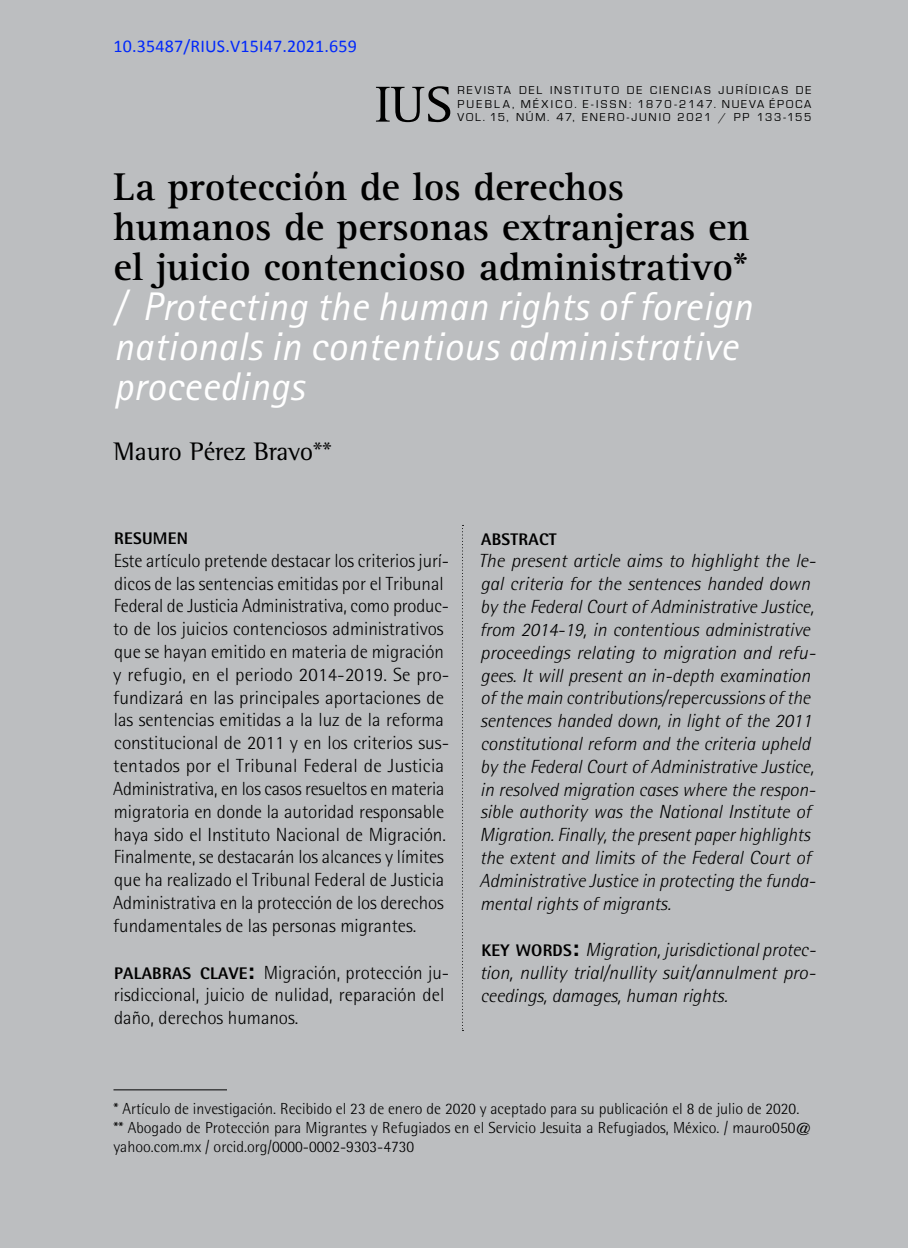
<style>
.page{position:relative;width:908px;height:1248px;background:#fff}
.page>*{position:absolute;margin:0;border:0;box-sizing:border-box;transform-origin:0 0}
.t1{font:700 40px/40px "Rotis Serif";color:#000}
.t2{font:italic 40px/40px "Rotis Sans Serif";letter-spacing:.01em;color:#fff}
.t3{font:26px "Rotis Semi Serif";color:#000}
.t4{font:300 19px/22.8px "Rotis Semi Sans";color:#000}
.t5{font:italic 300 19px/22.8px "Rotis Semi Sans";color:#000}
.t6{font:18px "Calibri";letter-spacing:.01em;color:#0027fb}
.t7{font:800 16.8px "Rotis Semi Sans";letter-spacing:.015em;color:#000}
.t8{font:300 16px/18.6px "Rotis Semi Sans";color:#000}
.t9{font:11.8px/13.6px "Eurostile";letter-spacing:.165em;color:#000}
.t10{font:11.8px "Eurostile";letter-spacing:.145em;color:#000}
.s1{font-weight:400}
.s2{font-weight:800;font-size:16.8px}
.s3{font-weight:800;font-size:24px}
.s4{font-weight:800;font-style:normal;font-size:16.8px}
.s5{font-weight:800;font-style:normal;font-size:24px}
</style>
<div class="page">
<div style="left:0;top:0;width:907px;height:1247px;background:#bcbec0"></div>
<hr style="left:113px;top:1089px;width:114px;height:1px;background:#000">
<svg style="left:462px;top:525px;width:1px;height:505px"></svg>
<svg style="left:376px;top:86px;width:74px;height:36px"></svg>
<p class="t6" style="left:113px;top:34px;width:245px">10.35487/RIUS.V15I47.2021.659</p>
<p class="t9" style="left:457px;top:84px;width:355px">REVISTA DEL INSTITUTO DE CIENCIAS JURÍDICAS DE<br>PUEBLA, MÉXICO. E-ISSN</p>
<p class="t9" style="left:628px;top:97px;width:184px">: 1870-2147. NUEVA ÉPOCA</p>
<p class="t10" style="left:457px;top:111px;width:134px">VOL. 15, NÚM . 47, ENE</p>
<p class="t9" style="left:607px;top:111px;width:40px">RO-JUNIO</p>
<p class="t9" style="left:677px;top:111px;width:65px">2021 / PP</p>
<p class="t9" style="left:756px;top:111px;width:56px">133-155</p>
<h1 class="t1" style="left:113px;top:167px;width:637px">La protección de los derechos humanos de personas extranjeras en el juicio contencioso administrativo<span class="s1">*</span></h1>
<h1 class="t2" style="left:113px;top:287px;width:640px">/ Protecting the human rights of foreign nationals in contentious administrative proceedings</h1>
<h2 class="t3" style="left:113px;top:436px;width:219px">Mauro Pérez Bravo**</h2>
<p class="t7" style="left:114px;top:527px;width:75px">RESUMEN</p>
<p class="t4" style="left:113px;top:549px;width:337px">Este artículo pretende destacar los criterios jurí&shy;dicos de las sentencias emitidas por el Tribunal Federal de Justicia Administrativa, como produc&shy;to de los juicios contenciosos administrativos que se hayan emitido en materia de migración y refugio, en el periodo 2014-2019. Se pro&shy;fundizará en las principales aportaciones de las sentencias emitidas a la luz de la reforma constitucional de 2011 y en los criterios sus&shy;tentados por el Tribunal Federal de Justicia Administrativa, en los casos resueltos en materia migratoria en donde la autoridad responsable haya sido el Instituto Nacional de Migración.<br>Finalmente, se destacarán los alcances y límites que ha realizado el Tribunal Federal de Justicia Administrativa en la protección de los derechos fundamentales de las personas migrantes.</p>
<p class="t4" style="left:114px;top:960px;width:337px"><span class="s2">PALABRAS CLAVE</span><span class="s3">:</span> Migración, protección ju&shy;risdiccional, juicio de nulidad, reparación del daño, derechos humanos.</p>
<p class="t7" style="left:481px;top:528px;width:77px">ABSTRACT</p>
<p class="t5" style="left:478px;top:549px;width:338px">The present article aims to highlight the le&shy;gal criteria for the sentences handed down by the Federal Court of Administrative Justice, from 2014-19, in contentious administrative proceedings relating to migration and refu&shy;gees. It will present an in-depth examination of the main contributions/repercussions of the sentences handed down, in light of the 2011 constitutional reform and the criteria upheld by the Federal Court of Administrative Justice, in resolved migration cases where the respon&shy;sible authority was the National Institute of Migration. Finally, the present paper highlights the extent and limits of the Federal Court of Administrative Justice in protecting the funda&shy;mental rights of migrants.</p>
<p class="t5" style="left:479px;top:938px;width:337px;text-align:justify"><span class="s4">KEY WORDS</span><span class="s5">:</span> Migration, jurisdictional protec&shy;tion, nullity trial/nullity suit/annulment pro&shy;ceedings, damages, human rights.</p>
<p class="t8" style="left:113px;top:1099px;width:699px">* Artículo de investigación. Recibido el 23 de enero de 2020 y aceptado para su publicación el 8 de julio de 2020. ** Abogado de Protección para Migrantes y Refugiados en el Servicio Jesuita a Refugiados, México. / mauro050@ yahoo.com.mx / orcid.org/0000-0002-9303-4730</p>
</div>
